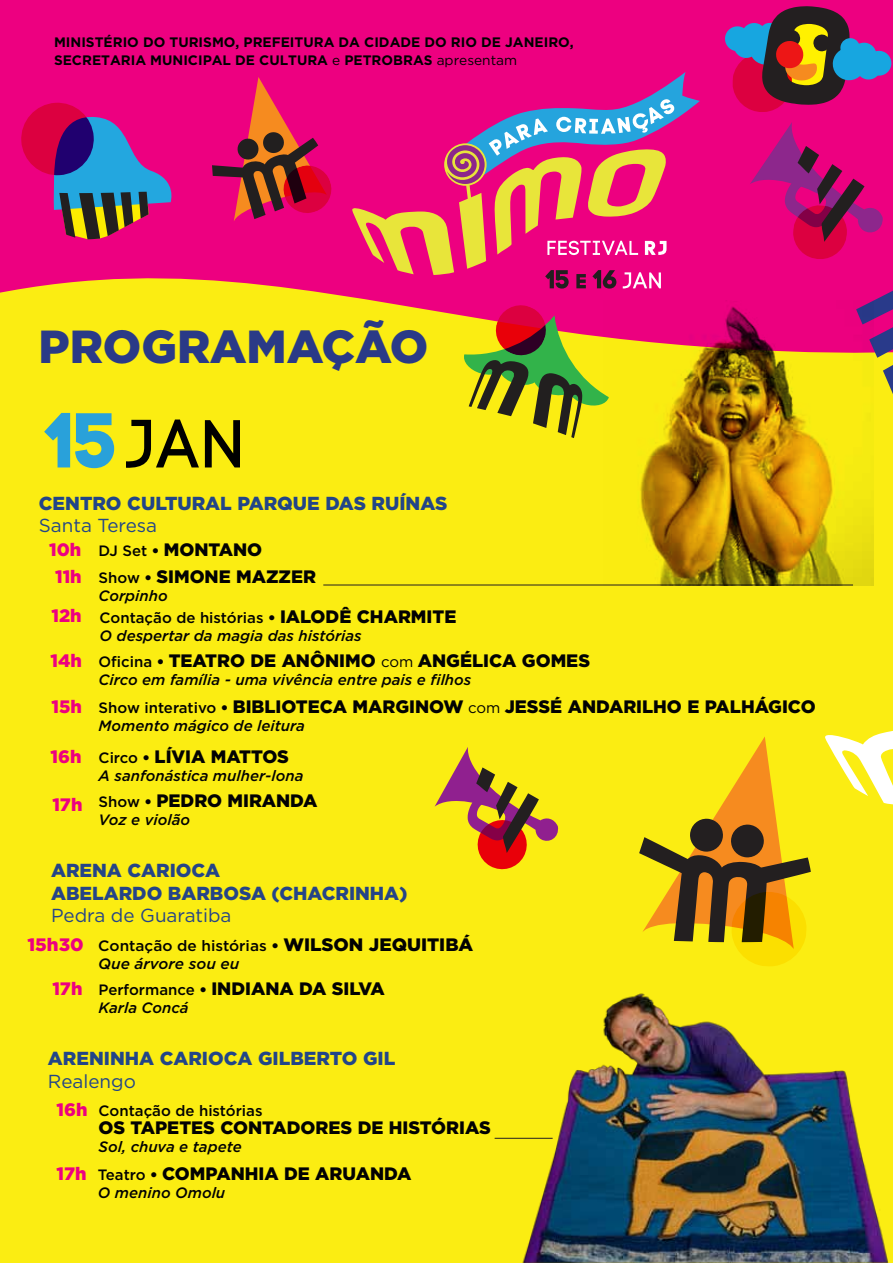
<style>
.page{position:relative;width:893px;height:1263px;background:#fff}
.page>*{position:absolute;margin:0;border:0;box-sizing:border-box;transform-origin:0 0}
.t1{font:900 46.35px "Gotham";color:#2a3a87}
.t2{font:900 18.9px "Gotham";color:#224588}
.t3{font:900 18.9px/22.6px "Gotham";color:#254487}
.t4{font:18.9px "Gotham";color:#224588}
.t5{font:18.9px "Gotham";color:#254487}
.t6{font:900 18px "Gotham";color:#020202}
.t7{font:900 18px "Gotham";color:#ed0080}
.t8{font:italic 500 15px "Gotham";color:#020202}
.t9{font:500 15px/21.3px "Gotham";color:#020202}
.t10{font:700 13.65px/18px "Gotham";color:#000}
.s1{font-weight:400}
.s2{font-weight:500;font-size:15px}
.s3{font-size:15px}
.s4{font-style:italic}
.s5{font-weight:900;font-size:18px;color:#ed0080}
.s6{font-weight:900}
.s7{font-weight:900;font-size:18px}
.s8{color:#ed0080}
.s9{font-weight:400;font-size:15px}
</style>
<div class="page">
<div style="left:0;top:274px;width:893px;height:989px;background:#fbed12"></div>
<svg style="left:0;top:0;width:893px;height:316px;background:#ee1775"></svg>
<svg style="left:44px;top:413px;width:70px;height:55px"></svg>
<svg style="left:126px;top:419px;width:73px;height:49px"></svg>
<svg style="left:205px;top:420px;width:35px;height:47px"></svg>
<svg style="left:825px;top:731px;width:68px;height:74px"></svg>
<svg style="left:351px;top:72px;width:349px;height:217px;background:#d93980"></svg>
<svg style="left:750px;top:122px;width:133px;height:139px;background:#c80973"></svg>
<svg style="left:462px;top:302px;width:141px;height:136px"></svg>
<svg style="left:212px;top:77px;width:122px;height:145px;background:#c81b57"></svg>
<svg style="left:21px;top:103px;width:156px;height:136px;background:#973580"></svg>
<svg style="left:724px;top:6px;width:168px;height:108px;background:#933663"></svg>
<hr style="left:323px;top:585px;width:530px;height:1px;background:#231f20">
<hr style="left:495px;top:1138px;width:58px;height:1px;background:#231f20">
<svg style="left:856px;top:289px;width:37px;height:105px"></svg>
<img style="left:502px;top:993px;width:387px;height:270px">
<svg style="left:435px;top:747px;width:124px;height:122px"></svg>
<svg style="left:639px;top:736px;width:172px;height:230px"></svg>
<img style="left:603px;top:301px;width:270px;height:285px">
<p class="t10" style="left:54px;top:33px;width:521px">MINISTÉRIO DO TURISMO, PREFEITURA DA CIDADE DO RIO DE JANEIRO,<br>SECRETARIA MUNICIPAL DE CULTURA <span class="s1">e</span> PETROBRAS <span class="s1">apresentam</span></p>
<h1 class="t1" style="left:38px;top:315px;width:391px">PROGRAMAÇÃO</h1>
<p class="t2" style="left:39px;top:490px;width:410px">CENTRO CULTURAL PARQUE DAS RUÍNAS</p>
<p class="t4" style="left:39px;top:514px;width:120px">Santa Teresa</p>
<p class="t6" style="left:99px;top:537px;width:165px"><span class="s2">DJ Set</span> <span class="s3">•</span> MONTANO</p>
<p class="t7" style="left:49px;top:537px;width:34px">10h</p>
<p class="t7" style="left:55px;top:564px;width:28px">11h</p>
<p class="t6" style="left:99px;top:564px;width:219px"><span class="s2">Show</span> <span class="s3">•</span> SIMONE MAZZER</p>
<p class="t9" style="left:51px;top:585px;width:406px;text-indent:47px"><span class="s4">Corpinho<br></span><span class="s5">12h</span> Contação de histórias <span class="s6">•</span> <span class="s7">IALODÊ CHARMITE</span></p>
<p class="t8" style="left:100px;top:625px;width:264px">O despertar da magia das histórias</p>
<p class="t6" style="left:51px;top:648px;width:541px"><span class="s8">14h</span> <span class="s2">Oficina</span> <span class="s3">•</span> TEATRO DE ANÔNIMO <span class="s9">com</span> ANGÉLICA GOMES</p>
<p class="t8" style="left:99px;top:670px;width:374px">Circo em família - uma vivência entre pais e filhos</p>
<p class="t6" style="left:51px;top:694px;width:766px"><span class="s8">15h</span> <span class="s2">Show interativo</span> <span class="s3">•</span> BIBLIOTECA MARGINOW <span class="s9">com</span> JESSÉ ANDARILHO E PALHÁGICO</p>
<p class="t8" style="left:99px;top:716px;width:208px">Momento mágico de leitura</p>
<p class="t6" style="left:51px;top:744px;width:240px"><span class="s8">16h</span> <span class="s2">Circo</span> <span class="s3">•</span> LÍVIA MATTOS</p>
<p class="t8" style="left:99px;top:765px;width:206px">A sanfonástica mulher-lona</p>
<p class="t6" style="left:52px;top:789px;width:267px"><span class="s8">17h</span> <span class="s2">Show</span> <span class="s3">•</span> PEDRO MIRANDA</p>
<p class="t8" style="left:99px;top:810px;width:93px">Voz e violão</p>
<p class="t3" style="left:51px;top:859px;width:358px">ARENA CARIOCA<br>ABELARDO BARBOSA (CHACRINHA)</p>
<p class="t5" style="left:51px;top:903px;width:182px">Pedra de Guaratiba</p>
<p class="t9" style="left:98px;top:936px;width:376px;line-height:18px;text-indent:-71px"><span class="s5">15h30</span> Contação de histórias <span class="s6">•</span> <span class="s7">WILSON JEQUITIBÁ<br></span><span class="s4">Que árvore sou eu</span></p>
<p class="t6" style="left:52px;top:976px;width:334px"><span class="s8">17h</span> <span class="s2">Performance</span> <span class="s3">•</span> INDIANA DA SILVA</p>
<p class="t8" style="left:98px;top:997px;width:92px">Karla Concá</p>
<p class="t2" style="left:48px;top:1045px;width:349px">ARENINHA CARIOCA GILBERTO GIL</p>
<p class="t4" style="left:48px;top:1069px;width:89px">Realengo</p>
<p class="t9" style="left:57px;top:1099px;width:207px"><span class="s5">16h</span> Contação de histórias</p>
<p class="t6" style="left:99px;top:1115px;width:394px">OS TAPETES CONTADORES DE HISTÓRIAS</p>
<p class="t8" style="left:99px;top:1136px;width:145px">Sol, chuva e tapete</p>
<p class="t6" style="left:57px;top:1161px;width:356px"><span class="s8">17h</span> <span class="s2">Teatro</span> <span class="s3">•</span> COMPANHIA DE ARUANDA</p>
<p class="t8" style="left:98px;top:1183px;width:129px">O menino Omolu</p>
</div>
